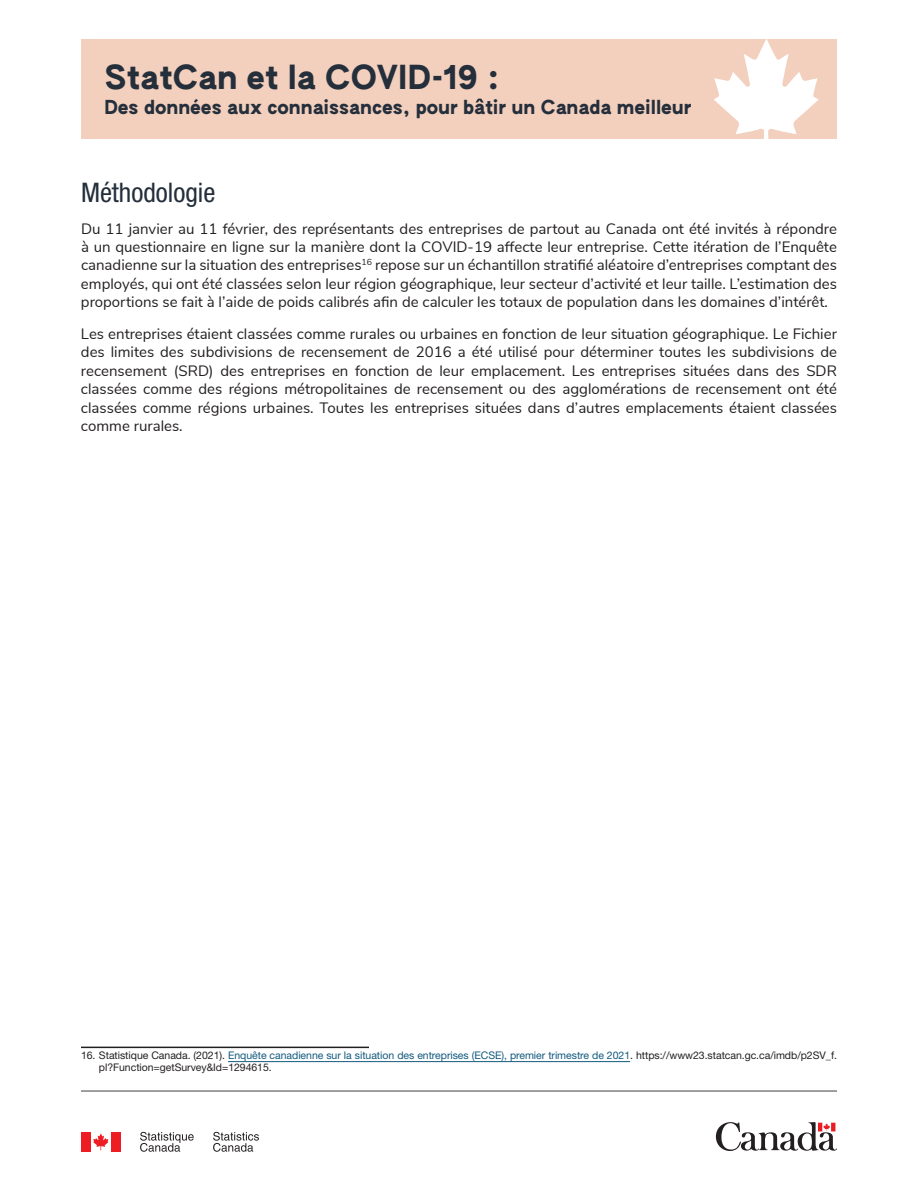
<style>
.page{position:relative;width:918px;height:1188px;background:#fff}
.page>*{position:absolute;margin:0;border:0;box-sizing:border-box;transform-origin:0 0}
.t1{font:32.25px "AUTHENTIC Sans 150";letter-spacing:-.005em;color:#242f3b}
.t2{font:condensed 27px "Helvetica Neue LT Std";color:#242f3b}
.t3{font:18.75px "AUTHENTIC Sans 150";letter-spacing:-.005em;color:#242f3b}
.t4{font:15px/18.3px "Nunito Sans";color:#231f20;text-align:justify}
.t5{font:10.5px/12px "Helvetica Neue LT Std";letter-spacing:-.005em;color:#231f20}
.s1{color:#135a7f}
</style>
<div class="page">
<svg style="left:93px;top:1133px;width:16px;height:17px"></svg>
<div style="left:81px;top:1132px;width:10px;height:20px;background:#ee1d23"></div>
<div style="left:111px;top:1132px;width:10px;height:20px;background:#ee1d23"></div>
<svg style="left:140px;top:1132px;width:54px;height:20px"></svg>
<svg style="left:213px;top:1132px;width:46px;height:20px"></svg>
<svg style="left:716px;top:1122px;width:121px;height:29px"></svg>
<hr style="left:81px;top:1047px;width:288px;height:1px;background:#231f20">
<hr style="left:228px;top:1061px;width:402px;height:1px;background:#135a7f">
<hr style="left:81px;top:1091px;width:756px;height:1px;background:#404042">
<div style="left:81px;top:39px;width:756px;height:100px;background:#f3cfbd"></div>
<svg style="left:714px;top:39px;width:105px;height:100px"></svg>
<svg style="left:476px;top:99px;width:8px;height:3px"></svg>
<h1 class="t1" style="left:104px;top:56px;width:397px">StatCan et la COVID-19 :</h1>
<p class="t3" style="left:104px;top:95px;width:588px">Des données aux connaissances, pour batir un Canada meilleur</p>
<h2 class="t2" style="left:81px;top:177px;width:136px">Méthodologie</h2>
<p class="t4" style="left:81px;top:218px;width:758px">Du 11 janvier au 11 février, des représentants des entreprises de partout au Canada ont été invités à répondre à un questionnaire en ligne sur la manière dont la COVID-19 affecte leur entreprise. Cette itération de l’Enquête canadienne sur la situation des entreprises<sup>16</sup> repose sur un échantillon stratifié aléatoire d’entreprises comptant des employés, qui ont été classées selon leur région géographique, leur secteur d’activité et leur taille. L’estimation des proportions se fait à l’aide de poids calibrés afin de calculer les totaux de population dans les domaines d’intérêt.</p>
<p class="t4" style="left:81px;top:324px;width:758px">Les entreprises étaient classées comme rurales ou urbaines en fonction de leur situation géographique. Le Fichier des limites des subdivisions de recensement de 2016 a été utilisé pour déterminer toutes les subdivisions de recensement (SRD) des entreprises en fonction de leur emplacement. Les entreprises situées dans des SDR classées comme des régions métropolitaines de recensement ou des agglomérations de recensement ont été classées comme régions urbaines. Toutes les entreprises situées dans d’autres emplacements étaient classées comme rurales.</p>
<p class="t5" style="left:99px;top:1049px;width:740px;text-indent:-18px">16. Statistique Canada. (2021). <span class="s1">Enquête canadienne sur la situation des entreprises (ECSE), premier trimestre de 2021</span>. https://www23.statcan.gc.ca/imdb/p2SV_f. pl?Function=getSurvey&amp;Id=1294615.</p>
</div>
